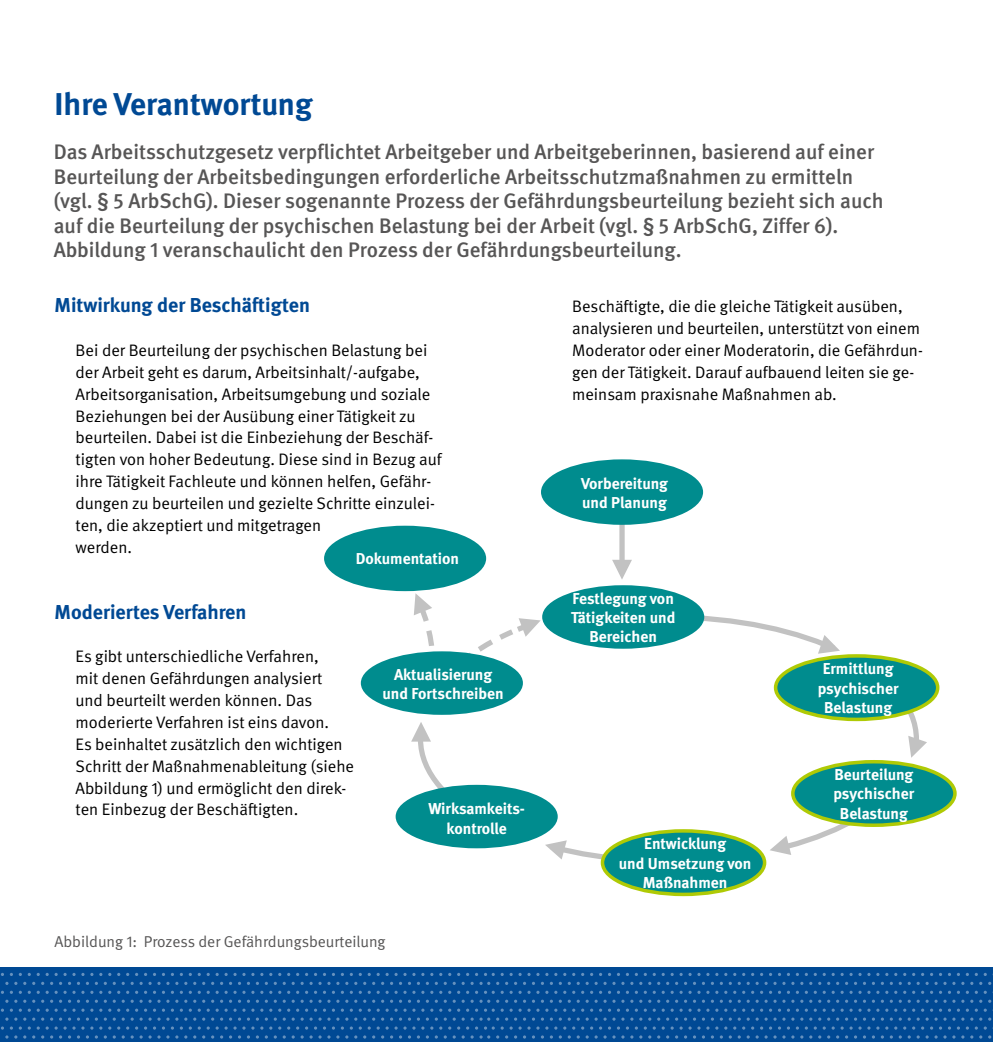
<style>
.page{position:relative;width:993px;height:1042px;background:#fff}
.page>*{position:absolute;margin:0;border:0;box-sizing:border-box;transform-origin:0 0}
._01_Überschriften_C_-_Überschrift_schwarz{font:700 31.5px "DGUV Meta";color:#004994}
._02_Fließtext_Anleser_1_12pt{font:500 21px/24.5px "DGUV Meta";color:#575656}
._01_Überschriften_Zwischenüberschrift_Bla{font:700 20.12px "DGUV Meta";color:#004994}
._02_Fließtext_Fließtext_9_5pt{font:16.62px/21.9px "DGUV Meta";color:#000}
.t1{font:700 15.75px/19.2px "DGUV Meta";color:#fff;text-align:center}
._02_Fließtext_Bildunterschrift{font:15.75px "DGUV Meta";letter-spacing:-.005em;color:#575656}
</style>
<div class="page">
<div style="left:0;top:967px;width:992px;height:75px;background:#004994"></div>
<svg style="left:666px;top:1035px;width:38px;height:3px"></svg>
<svg style="left:809px;top:1035px;width:38px;height:3px"></svg>
<svg style="left:952px;top:1035px;width:38px;height:3px"></svg>
<svg style="left:590px;top:973px;width:38px;height:3px"></svg>
<svg style="left:733px;top:973px;width:38px;height:3px"></svg>
<svg style="left:876px;top:973px;width:38px;height:3px"></svg>
<svg style="left:702px;top:982px;width:230px;height:38px"></svg>
<svg style="left:934px;top:982px;width:59px;height:38px"></svg>
<svg style="left:590px;top:1026px;width:38px;height:3px"></svg>
<svg style="left:733px;top:1026px;width:38px;height:3px"></svg>
<svg style="left:876px;top:1026px;width:38px;height:3px"></svg>
<svg style="left:514px;top:1035px;width:47px;height:3px"></svg>
<svg style="left:122px;top:1035px;width:38px;height:3px"></svg>
<svg style="left:265px;top:1035px;width:38px;height:3px"></svg>
<svg style="left:408px;top:1035px;width:38px;height:3px"></svg>
<svg style="left:479px;top:1035px;width:11px;height:3px"></svg>
<svg style="left:189px;top:973px;width:47px;height:3px"></svg>
<svg style="left:341px;top:973px;width:38px;height:3px"></svg>
<svg style="left:484px;top:973px;width:10px;height:3px"></svg>
<svg style="left:251px;top:982px;width:222px;height:38px"></svg>
<svg style="left:475px;top:982px;width:225px;height:38px"></svg>
<svg style="left:189px;top:1026px;width:47px;height:3px"></svg>
<svg style="left:341px;top:1026px;width:38px;height:3px"></svg>
<svg style="left:484px;top:1026px;width:10px;height:3px"></svg>
<svg style="left:5px;top:1035px;width:12px;height:3px"></svg>
<svg style="left:46px;top:973px;width:38px;height:3px"></svg>
<svg style="left:1px;top:982px;width:249px;height:38px"></svg>
<svg style="left:46px;top:1026px;width:38px;height:3px"></svg>
<svg style="left:415px;top:612px;width:506px;height:253px"></svg>
<div style="left:619px;top:470px;width:5px;height:97px;background:#c2c2c2"></div>
<svg style="left:612px;top:560px;width:19px;height:19px"></svg>
<div style="left:541px;top:459px;width:161px;height:66px;background:#008c8e;border-radius:50%"></div>
<div style="left:324px;top:526px;width:162px;height:65px;background:#008c8e;border-radius:50%"></div>
<div style="left:542px;top:585px;width:162px;height:64px;background:#008c8e;border-radius:50%"></div>
<div style="left:361px;top:651px;width:161px;height:64px;background:#008c8e;border-radius:50%"></div>
<svg style="left:374px;top:546px;width:166px;height:195px"></svg>
<svg style="left:522px;top:834px;width:44px;height:25px"></svg>
<div style="left:395px;top:785px;width:162px;height:63px;background:#008c8e;border-radius:50%"></div>
<div style="left:602px;top:831px;width:162px;height:63px;background:#008c8e;border-radius:50%"></div>
<div style="left:600px;top:829px;width:166px;height:67px;border:4px solid #afca05;border-radius:50%"></div>
<svg style="left:747px;top:836px;width:44px;height:25px"></svg>
<div style="left:792px;top:762px;width:162px;height:63px;background:#008c8e;border-radius:50%"></div>
<div style="left:790px;top:760px;width:166px;height:67px;border:4px solid #afca05;border-radius:50%"></div>
<svg style="left:903px;top:736px;width:23px;height:34px"></svg>
<div style="left:775px;top:656px;width:162px;height:63px;background:#008c8e;border-radius:50%"></div>
<div style="left:773px;top:654px;width:166px;height:67px;border:4px solid #afca05;border-radius:50%"></div>
<svg style="left:817px;top:635px;width:42px;height:28px"></svg>
<h1 class="_01_Überschriften_C_-_Überschrift_schwarz" style="left:55px;top:86px;width:259px">Ihre Verantwortung</h1>
<p class="_02_Fließtext_Anleser_1_12pt" style="left:54px;top:140px;width:831px">Das Arbeitsschutzgesetz verpflichtet Arbeitgeber und Arbeitgeberinnen, basierend auf einer Beurteilung der Arbeitsbedingungen erforderliche Arbeitsschutzmaßnahmen zu ermitteln (vgl. § 5 ArbSchG). Dieser sogenannte Prozess der Gefährdungsbeurteilung bezieht sich auch auf die Beurteilung der psychischen Belastung bei der Arbeit (vgl. § 5 ArbSchG, Ziffer 6).<br>Abbildung 1 veranschaulicht den Prozess der Gefährdungsbeurteilung.</p>
<h2 class="_01_Überschriften_Zwischenüberschrift_Bla" style="left:55px;top:293px;width:257px">Mitwirkung der Beschäftigten</h2>
<p class="_02_Fließtext_Fließtext_9_5pt" style="left:76px;top:340px;width:367px">Bei der Beurteilung der psychischen Belastung bei der Arbeit geht es darum, Arbeitsinhalt/-aufgabe, Arbeitsorganisation, Arbeitsumgebung und soziale Beziehungen bei der Ausübung einer Tätigkeit zu beurteilen. Dabei ist die Einbeziehung der Beschäf&shy;tigten von hoher Bedeutung. Diese sind in Bezug auf ihre Tätigkeit Fachleute und können helfen, Gefähr&shy;dungen zu beurteilen und gezielte Schritte einzulei&shy;ten, die akzeptiert und mitgetragen<br>werden.</p>
<p class="_02_Fließtext_Fließtext_9_5pt" style="left:572px;top:296px;width:352px">Beschäftigte, die die gleiche Tätigkeit ausüben, analysieren und beurteilen, unterstützt von einem Moderator oder einer Moderatorin, die Gefährdun&shy;gen der Tätigkeit. Darauf aufbauend leiten sie ge&shy;meinsam praxisnahe Maßnahmen ab.</p>
<p class="t1" style="left:581px;top:474px;width:88px;text-align:left">Vorbereitung und Planung</p>
<p class="t1" style="left:356px;top:550px;width:105px">Dokumentation</p>
<h2 class="_01_Überschriften_Zwischenüberschrift_Bla" style="left:55px;top:599px;width:193px">Moderiertes Verfahren</h2>
<p class="_02_Fließtext_Fließtext_9_5pt" style="left:76px;top:646px;width:280px">Es gibt unterschiedliche Verfahren,<br>mit denen Gefährdungen analysiert<br>und beurteilt werden können. Das moderierte Verfahren ist eins davon.<br>Es beinhaltet zusätzlich den wichtigen Schritt der Maßnahmenableitung (siehe Abbildung 1) und ermöglicht den direk&shy;ten Einbezug der Beschäftigten.</p>
<p class="t1" style="left:382px;top:665px;width:122px">Aktualisierung und Fortschreiben</p>
<p class="t1" style="left:428px;top:800px;width:98px">Wirksamkeits&shy;kontrolle</p>
<p class="_02_Fließtext_Bildunterschrift" style="left:55px;top:932px;width:332px">Abbildung 1: Prozess der Gefährdungsbeurteilung</p>
<p class="t1" style="left:571px;top:589px;width:106px">Festlegung von<br>Tätigkeiten und<br>Bereichen</p>
<p class="t1" style="left:618px;top:834px;width:134px">Entwicklung<br>und Umsetzung von<br>Maßnahmen</p>
<p class="t1" style="left:817px;top:659px;width:82px">Ermittlung psychischer<br>Belastung</p>
<p class="t1" style="left:833px;top:765px;width:82px">Beurteilung psychischer<br>Belastung</p>
</div>
